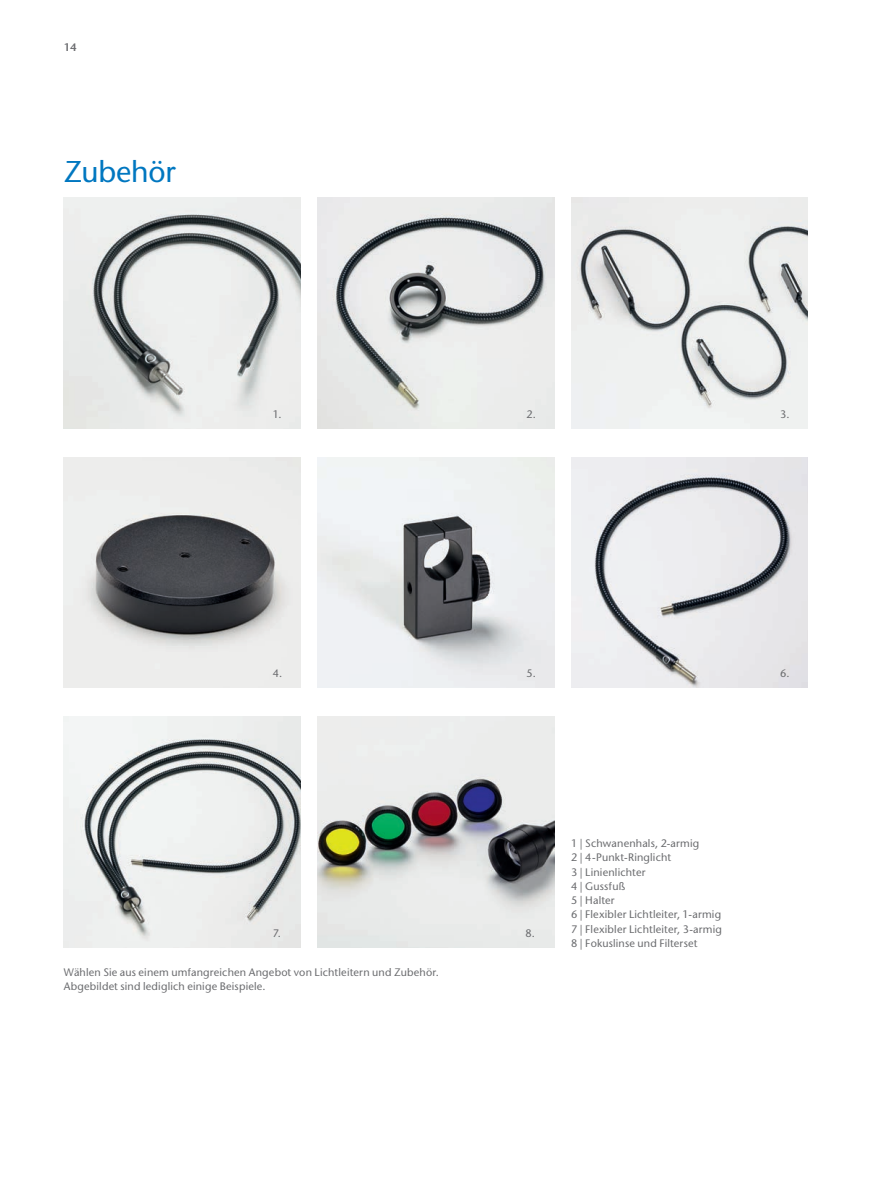
<style>
.page{position:relative;width:893px;height:1191px;background:#fff}
.page>*{position:absolute;margin:0;border:0;box-sizing:border-box;transform-origin:0 0}
.t1{font:500 30px "Stone Sans Std";letter-spacing:-.005em;color:#0077c0}
.t2{font:500 10.8px/14.2px "Stone Sans Std";letter-spacing:.015em;color:#6c6d70}
.t3{font:600 10.8px "Stone Sans Std";color:#6c6d70}
</style>
<div class="page">
<img style="left:64px;top:198px;width:236px;height:230px">
<img style="left:64px;top:457px;width:236px;height:230px">
<img style="left:64px;top:716px;width:236px;height:231px">
<img style="left:317px;top:198px;width:237px;height:230px">
<img style="left:317px;top:457px;width:237px;height:230px">
<img style="left:317px;top:716px;width:237px;height:231px">
<img style="left:571px;top:198px;width:237px;height:230px">
<img style="left:571px;top:457px;width:237px;height:230px">
<p class="t3" style="left:64px;top:40px;width:14px">14</p>
<h1 class="t1" style="left:64px;top:153px;width:114px">Zubehör</h1>
<p class="t2" style="left:273px;top:407px;width:10px">1.</p>
<p class="t2" style="left:527px;top:407px;width:11px">2.</p>
<p class="t2" style="left:780px;top:407px;width:11px">3.</p>
<p class="t2" style="left:273px;top:666px;width:11px">4.</p>
<p class="t2" style="left:273px;top:925px;width:10px">7.</p>
<p class="t2" style="left:64px;top:965px;width:377px">Wählen Sie aus einem umfangreichen Angebot von Lichtleitern und Zubehör.<br>Abgebildet sind lediglich einige Beispiele.</p>
<p class="t2" style="left:527px;top:666px;width:11px">5.</p>
<p class="t2" style="left:780px;top:666px;width:11px">6.</p>
<p class="t2" style="left:525px;top:925px;width:11px">8.</p>
<p class="t2" style="left:571px;top:836px;width:152px">1 | Schwanenhals, 2-armig<br>2 | 4-Punkt-Ringlicht<br>3 | Linienlichter<br>4 | Gussfuß<br>5 | Halter<br>6 | Flexibler Lichtleiter, 1-armig<br>7 | Flexibler Lichtleiter, 3-armig<br>8 | Fokuslinse und Filterset</p>
</div>
